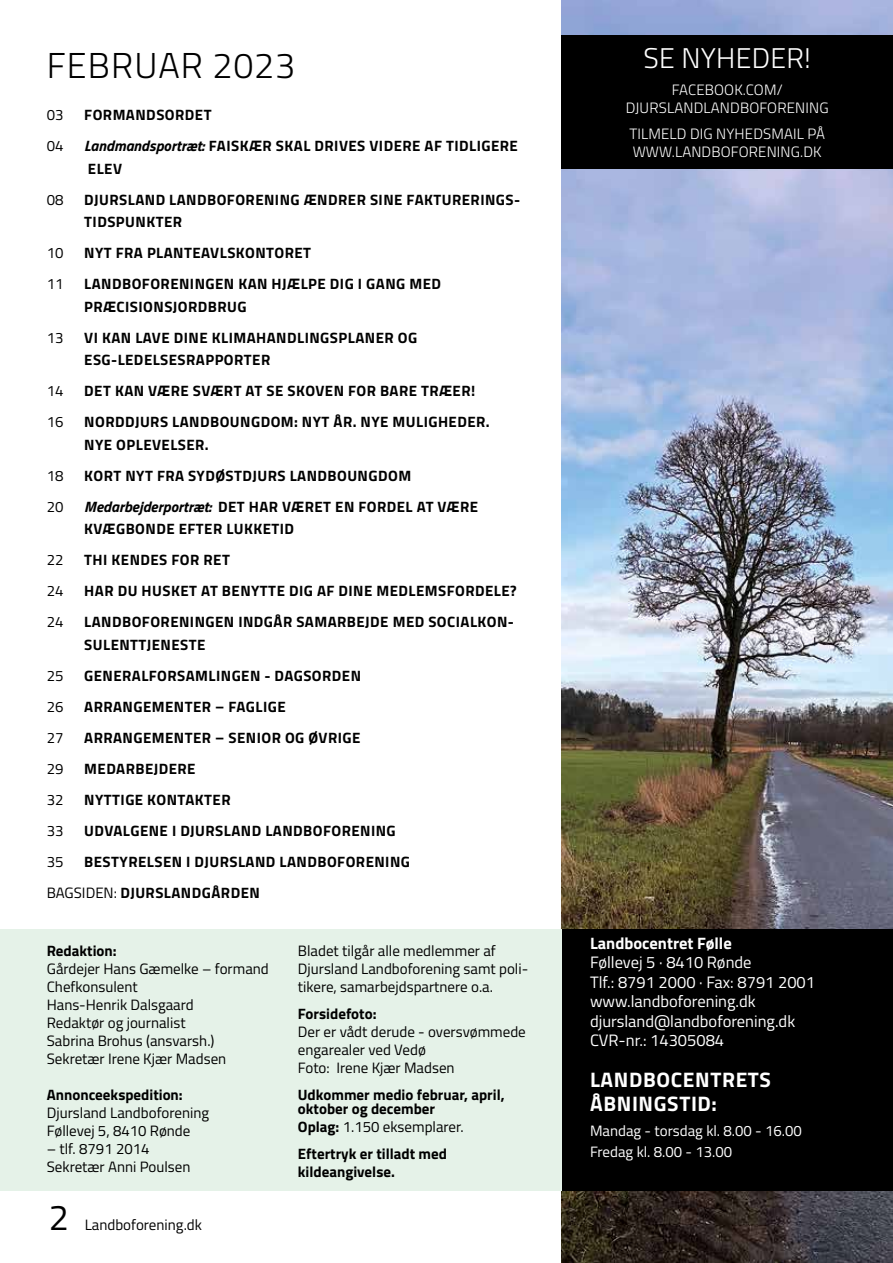
<style>
.page{position:relative;width:893px;height:1263px;background:#fff}
.page>*{position:absolute;margin:0;border:0;box-sizing:border-box;transform-origin:0 0}
.t1{font:300 36px "Titillium";letter-spacing:.03em;color:#000}
.t2{font:36px "Titillium";color:#000}
.t3{font:300 28.5px "Titillium";letter-spacing:.01em;color:#fff}
.t4{font:700 21px/24px "Titillium";letter-spacing:.03em;color:#fff}
.t5{font:16.5px/19.5px "Titillium";color:#fff}
.t6{font:700 16.5px "Titillium";color:#fff}
.t7{font:700 15px/22.5px "Titillium";letter-spacing:.03em;color:#000}
.t8{font:15px/18px "Titillium";color:#000}
.t9{font:700 15px/13.5px "Titillium";color:#000}
.t10{font:300 15px/18px "Titillium";letter-spacing:.01em;color:#fff;text-align:center}
.t11{font:15px/21px "Titillium";color:#fff}
.s1{font-style:italic}
.s2{font-weight:400}
</style>
<div class="page">
<img style="left:561px;top:0;width:332px;height:1263px">
<div style="left:561px;top:929px;width:332px;height:262px;background:#000"></div>
<div style="left:0;top:929px;width:561px;height:262px;background:#e5f2e8"></div>
<div style="left:561px;top:35px;width:332px;height:134px;background:#000"></div>
<h1 class="t1" style="left:47px;top:39px;width:250px">FEBRUAR 2023</h1>
<p class="t8" style="left:47px;top:105px;width:18px">03</p>
<p class="t7" style="left:84px;top:103px;width:129px">FORMANDSORDET</p>
<p class="t8" style="left:47px;top:136px;width:18px">04</p>
<p class="t7" style="left:84px;top:134px;width:435px"><span class="s1">Landmandsportræt:</span> FAISKÆR SKAL DRIVES VIDERE AF TIDLIGERE<br>ELEV</p>
<p class="t8" style="left:47px;top:190px;width:18px">08</p>
<p class="t7" style="left:84px;top:187px;width:437px">DJURSLAND LANDBOFORENING ÆNDRER SINE FAKTURERINGS-<br>TIDSPUNKTER</p>
<p class="t8" style="left:47px;top:243px;width:18px">10</p>
<p class="t7" style="left:84px;top:241px;width:228px">NYT FRA PLANTEAVLSKONTORET</p>
<p class="t8" style="left:47px;top:274px;width:18px">11</p>
<p class="t7" style="left:84px;top:272px;width:358px">LANDBOFORENINGEN KAN HJÆLPE DIG I GANG MED<br>PRÆCISIONSJORDBRUG</p>
<p class="t8" style="left:47px;top:328px;width:18px">13</p>
<p class="t7" style="left:84px;top:325px;width:334px">VI KAN LAVE DINE KLIMAHANDLINGSPLANER OG<br>ESG-LEDELSESRAPPORTER</p>
<p class="t8" style="left:47px;top:381px;width:18px">14</p>
<p class="t7" style="left:84px;top:379px;width:392px">DET KAN VÆRE SVÆRT AT SE SKOVEN FOR BARE TRÆER!</p>
<p class="t8" style="left:47px;top:412px;width:18px">16</p>
<p class="t7" style="left:84px;top:410px;width:407px">NORDDJURS LANDBOUNGDOM: NYT ÅR. NYE MULIGHEDER.<br>NYE OPLEVELSER.</p>
<p class="t8" style="left:47px;top:466px;width:18px">18</p>
<p class="t7" style="left:84px;top:463px;width:328px">KORT NYT FRA SYDØSTDJURS LANDBOUNGDOM</p>
<p class="t8" style="left:47px;top:497px;width:18px">20</p>
<p class="t7" style="left:84px;top:494px;width:395px"><span class="s1">Medarbejderportræt:</span> DET HAR VÆRET EN FORDEL AT VÆRE<br>KVÆGBONDE EFTER LUKKETID</p>
<p class="t8" style="left:47px;top:550px;width:18px">22</p>
<p class="t7" style="left:84px;top:548px;width:147px">THI KENDES FOR RET</p>
<p class="t8" style="left:47px;top:581px;width:18px">24</p>
<p class="t7" style="left:84px;top:579px;width:434px">HAR DU HUSKET AT BENYTTE DIG AF DINE MEDLEMSFORDELE?</p>
<p class="t8" style="left:47px;top:612px;width:18px">24</p>
<p class="t7" style="left:84px;top:610px;width:431px">LANDBOFORENINGEN INDGÅR SAMARBEJDE MED SOCIALKON-<br>SULENTTJENESTE</p>
<p class="t8" style="left:47px;top:666px;width:18px">25</p>
<p class="t7" style="left:84px;top:663px;width:278px">GENERALFORSAMLINGEN - DAGSORDEN</p>
<p class="t8" style="left:47px;top:697px;width:18px">26</p>
<p class="t7" style="left:84px;top:694px;width:203px">ARRANGEMENTER – FAGLIGE</p>
<p class="t8" style="left:47px;top:728px;width:18px">27</p>
<p class="t7" style="left:84px;top:725px;width:278px">ARRANGEMENTER – SENIOR OG ØVRIGE</p>
<p class="t8" style="left:47px;top:759px;width:18px">29</p>
<p class="t7" style="left:84px;top:756px;width:113px">MEDARBEJDERE</p>
<p class="t8" style="left:47px;top:790px;width:18px">32</p>
<p class="t7" style="left:84px;top:787px;width:148px">NYTTIGE KONTAKTER</p>
<p class="t8" style="left:47px;top:821px;width:18px">33</p>
<p class="t7" style="left:84px;top:818px;width:313px">UDVALGENE I DJURSLAND LANDBOFORENING</p>
<p class="t8" style="left:47px;top:852px;width:18px">35</p>
<p class="t7" style="left:47px;top:845px;width:365px;line-height:31px;text-indent:37px">BESTYRELSEN I DJURSLAND LANDBOFORENING<br><span class="s2">BAGSIDEN:</span> DJURSLANDGÅRDEN</p>
<p class="t9" style="left:47px;top:943px;width:71px">Redaktion:</p>
<p class="t8" style="left:47px;top:959px;width:224px">Gårdejer Hans Gæmelke – formand<br>Chefkonsulent<br>Hans-Henrik Dalsgaard<br>Redaktør og journalist<br>Sabrina Brohus (ansvarsh.)<br>Sekretær Irene Kjær Madsen</p>
<p class="t9" style="left:47px;top:1087px;width:137px">Annonceekspedition:</p>
<p class="t8" style="left:47px;top:1103px;width:164px">Djursland Landboforening<br>Føllevej 5, 8410 Rønde</p>
<p class="t8" style="left:47px;top:1139px;width:145px">– tlf. 8791 2014<br>Sekretær Anni Poulsen</p>
<h1 class="t2" style="left:49px;top:1191px;width:22px">2</h1>
<p class="t8" style="left:85px;top:1214px;width:119px">Landboforening.dk</p>
<p class="t8" style="left:298px;top:941px;width:232px">Bladet tilgår alle medlemmer af<br>Djursland Landboforening samt poli&shy;tikere, samarbejdspartnere o.a.</p>
<p class="t9" style="left:298px;top:1006px;width:80px">Forsidefoto:</p>
<p class="t8" style="left:298px;top:1022px;width:229px">Der er vådt derude - oversvømmede engarealer ved Vedø<br>Foto: Irene Kjær Madsen</p>
<p class="t9" style="left:298px;top:1087px;width:208px">Udkommer medio februar, april, oktober og december</p>
<p class="t9" style="left:298px;top:1112px;width:167px;line-height:27px">Oplag: <span class="s2">1.150 eksemplarer.<br></span>Eftertryk er tilladt med</p>
<p class="t9" style="left:298px;top:1164px;width:99px">kildeangivelse.</p>
<h2 class="t3" style="left:643px;top:37px;width:169px">SE NYHEDER!</h2>
<p class="t10" style="left:626px;top:80px;width:204px">FACEBOOK.COM/<br>DJURSLANDLANDBOFORENING</p>
<p class="t10" style="left:629px;top:124px;width:197px;text-align:left">TILMELD DIG NYHEDSMAIL PÅ<br>WWW.LANDBOFORENING.DK</p>
<p class="t6" style="left:590px;top:930px;width:143px">Landbocentret Følle</p>
<p class="t5" style="left:590px;top:952px;width:227px">Føllevej 5 · 8410 Rønde<br>Tlf.: 8791 2000 · Fax: 8791 2001 www.landboforening.dk djursland@landboforening.dk<br>CVR-nr.: 14305084</p>
<h3 class="t4" style="left:590px;top:1066px;width:182px">LANDBOCENTRETS<br>ÅBNINGSTID:</h3>
<p class="t11" style="left:590px;top:1119px;width:213px">Mandag - torsdag kl. 8.00 - 16.00<br>Fredag kl. 8.00 - 13.00</p>
</div>
